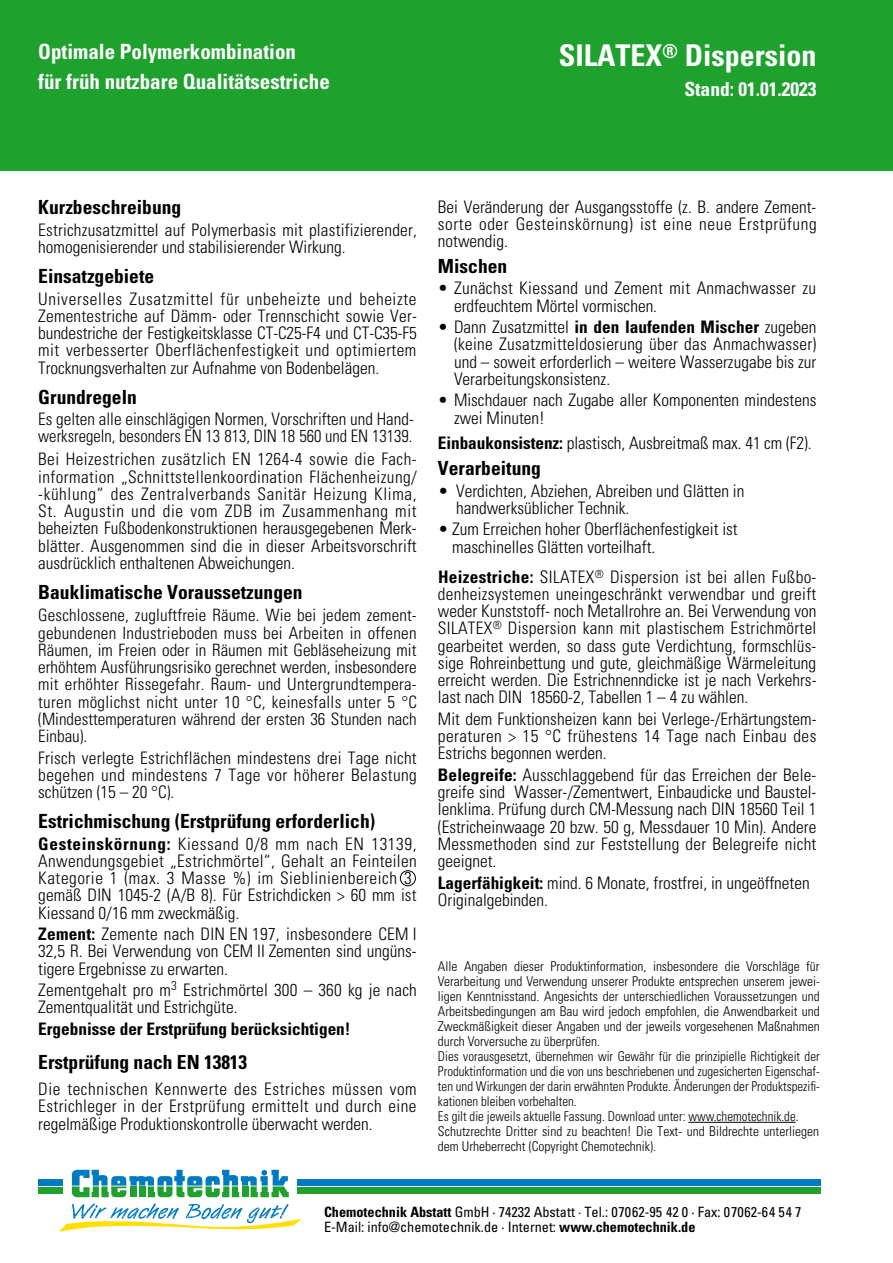
<style>
.page{position:relative;width:893px;height:1263px;background:#fff}
.page>*{position:absolute;margin:0;border:0;box-sizing:border-box;transform-origin:0 0}
.t1{font:700 condensed 30px "Univers LT";color:#fff}
.t2{font:700 condensed 21px/30px "Univers LT";color:#fff}
.t3{font:700 condensed 19.5px "Univers LT";color:#000}
.t4{font:700 condensed 19.5px "Univers LT";color:#fff}
.t5{font:300 condensed 17.25px/17.2px "Univers LT";color:#000;text-align:justify}
.t6{font:300 condensed 17.25px/17.2px "Univers LT";letter-spacing:.02em;color:#000}
.t7{font:700 condensed 17.25px "Univers LT";color:#000}
.t8{font:300 condensed 17.1px/17.2px "Univers LT";color:#000;text-align:justify}
.t9{font:condensed 14.25px/15px "Univers LT";color:#000}
.t10{font:300 condensed 13.5px/15px "Univers LT";color:#000}
.s1{font-weight:700}
.s2{color:#fff}
</style>
<div class="page">
<div style="left:0;top:0;width:893px;height:170px;background:#1fa12e"></div>
<svg style="left:72px;top:1170px;width:217px;height:27px"></svg>
<svg style="left:59px;top:1203px;width:243px;height:29px"></svg>
<div style="left:297px;top:1187px;width:524px;height:6px;background:#1fa12e"></div>
<div style="left:297px;top:1179px;width:524px;height:6px;background:#007bc2"></div>
<div style="left:38px;top:1188px;width:25px;height:6px;background:#1fa12e"></div>
<div style="left:38px;top:1179px;width:25px;height:7px;background:#007bc2"></div>
<div style="left:400px;top:870px;width:16px;height:16px;border:1px solid #000;border-radius:50%"></div>
<hr style="left:688px;top:1122px;width:108px;height:1px;background:#000">
<p class="t2" style="left:38px;top:37px;width:293px">Optimale Polymerkombination<br>für früh nutzbare Qualitätsestriche</p>
<h1 class="t1" style="left:559px;top:37px;width:259px">SILATEX<sup>®</sup> Dispersion</h1>
<p class="t4" style="left:684px;top:77px;width:134px">Stand: 01.01.2023</p>
<p class="t3" style="left:38px;top:195px;width:144px">Kurzbeschreibung</p>
<p class="t5" style="left:38px;top:221px;width:380px">Estrichzusatzmittel auf Polymerbasis mit plastifizierender, homogenisierender und stabilisierender Wirkung.</p>
<p class="t3" style="left:38px;top:264px;width:117px">Einsatzgebiete</p>
<p class="t5" style="left:38px;top:290px;width:380px">Universelles Zusatzmittel für unbeheizte und beheizte Zementestriche auf Dämm- oder Trennschicht sowie Ver&shy;bundestriche der Festigkeitsklasse CT-C25-F4 und CT-C35-F5 mit verbesserter Oberflächenfestigkeit und optimiertem Trocknungsverhalten zur Aufnahme von Bodenbelägen.</p>
<p class="t3" style="left:38px;top:385px;width:100px">Grundregeln</p>
<p class="t5" style="left:38px;top:410px;width:377px">Es gelten alle einschlägigen Normen, Vorschriften und Hand&shy;werksregeln, besonders EN 13 813, DIN 18 560 und EN 13139.</p>
<p class="t5" style="left:38px;top:451px;width:380px">Bei Heizestrichen zusätzlich EN 1264-4 sowie die Fach&shy;information „Schnittstellenkoordination Flächenheizung/ -kühlung“ des Zentralverbands Sanitär Heizung Klima, St. Augustin und die vom ZDB im Zusammenhang mit beheizten Fußbodenkonstruktionen herausgegebenen Merk&shy;blätter. Ausgenommen sind die in dieser Arbeitsvorschrift ausdrücklich enthaltenen Abweichungen.</p>
<p class="t3" style="left:38px;top:580px;width:266px">Bauklimatische Voraussetzungen</p>
<p class="t8" style="left:38px;top:607px;width:380px">Geschlossene, zugluftfreie Räume. Wie bei jedem zement&shy;gebundenen Industrieboden muss bei Arbeiten in offenen Räumen, im Freien oder in Räumen mit Gebläseheizung mit erhöhtem Ausführungsrisiko gerechnet werden, insbesondere mit erhöhter Rissegefahr. Raum- und Untergrundtempera&shy;turen möglichst nicht unter 10 °C, keinesfalls unter 5 °C (Mindesttemperaturen während der ersten 36 Stunden nach Einbau).</p>
<p class="t5" style="left:38px;top:749px;width:380px">Frisch verlegte Estrichflächen mindestens drei Tage nicht begehen und mindestens 7 Tage vor höherer Belastung schützen (15 – 20 °C).</p>
<p class="t3" style="left:38px;top:809px;width:338px">Estrichmischung (Erstprüfung erforderlich)</p>
<p class="t5" style="left:38px;top:835px;width:380px"><span class="s1">Gesteinskörnung:</span> Kiessand 0/8 mm nach EN 13139, Anwendungsgebiet „Estrichmörtel“, Gehalt an Feinteilen Kategorie 1 (max. 3 Masse %) im Sieblinienbereich 3<span class="s2">- </span>gemäß DIN 1045-2 (A/B 8). Für Estrichdicken &gt; 60 mm ist Kiessand 0/16 mm zweckmäßig.</p>
<p class="t5" style="left:38px;top:925px;width:380px"><span class="s1">Zement:</span> Zemente nach DIN EN 197, insbesondere CEM I 32,5 R. Bei Verwendung von CEM II Zementen sind ungüns&shy;tigere Ergebnisse zu erwarten.</p>
<p class="t5" style="left:38px;top:981px;width:380px">Zementgehalt pro m<sup>3</sup> Estrichmörtel 300 – 360 kg je nach<br>Zementqualität und Estrichgüte.</p>
<p class="t7" style="left:38px;top:1018px;width:314px">Ergebnisse der Erstprüfung berücksichtigen!</p>
<p class="t3" style="left:38px;top:1050px;width:211px">Erstprüfung nach EN 13813</p>
<p class="t5" style="left:38px;top:1080px;width:380px">Die technischen Kennwerte des Estriches müssen vom Estrichleger in der Erstprüfung ermittelt und durch eine regelmäßige Produktionskontrolle überwacht werden.</p>
<p class="t5" style="left:438px;top:198px;width:380px">Bei Veränderung der Ausgangsstoffe (z. B. andere Zement&shy;sorte oder Gesteinskörnung) ist eine neue Erstprüfung notwendig.</p>
<p class="t3" style="left:438px;top:254px;width:71px">Mischen</p>
<p class="t6" style="left:454px;top:280px;width:364px;text-indent:-16px">• Zunächst Kiessand und Zement mit Anmachwasser zu erdfeuchtem Mörtel vormischen.</p>
<p class="t5" style="left:454px;top:318px;width:364px;text-indent:-16px">• Dann Zusatzmittel <span class="s1">in den laufenden Mischer</span> zugeben (keine Zusatzmitteldosierung über das Anmachwasser) und – soweit erforderlich – weitere Wasserzugabe bis zur Verarbeitungskonsistenz.</p>
<p class="t5" style="left:454px;top:392px;width:364px;text-indent:-16px">• Mischdauer nach Zugabe aller Komponenten mindestens zwei Minuten!</p>
<p class="t5" style="left:438px;top:435px;width:375px"><span class="s1">Einbaukonsistenz:</span> plastisch, Ausbreitmaß max. 41 cm (F2).</p>
<p class="t3" style="left:438px;top:456px;width:104px">Verarbeitung</p>
<p class="t5" style="left:456px;top:482px;width:290px;text-indent:-18px">• Verdichten, Abziehen, Abreiben und Glätten in handwerksüblicher Technik.</p>
<p class="t5" style="left:452px;top:521px;width:287px;text-indent:-14px">• Zum Erreichen hoher Oberflächenfestigkeit ist maschinelles Glätten vorteilhaft.</p>
<p class="t5" style="left:438px;top:568px;width:380px"><span class="s1">Heizestriche:</span> SILATEX<sup>®</sup> Dispersion ist bei allen Fußbo&shy;denheizsystemen uneingeschränkt verwendbar und greift weder Kunststoff- noch Metallrohre an. Bei Verwendung von SILATEX<sup>®</sup> Dispersion kann mit plastischem Estrichmörtel gearbeitet werden, so dass gute Verdichtung, formschlüs&shy;sige Rohreinbettung und gute, gleichmäßige Wärmeleitung erreicht werden. Die Estrichnenndicke ist je nach Verkehrs&shy;last nach DIN 18560-2, Tabellen 1 – 4 zu wählen.</p>
<p class="t5" style="left:438px;top:710px;width:380px">Mit dem Funktionsheizen kann bei Verlege-/Erhärtungstem&shy;peraturen &gt; 15 °C frühestens 14 Tage nach Einbau des Estrichs begonnen werden.</p>
<p class="t5" style="left:438px;top:766px;width:380px"><span class="s1">Belegreife:</span> Ausschlaggebend für das Erreichen der Bele&shy;greife sind Wasser-/Zementwert, Einbaudicke und Baustel&shy;lenklima. Prüfung durch CM-Messung nach DIN 18560 Teil 1 (Estricheinwaage 20 bzw. 50 g, Messdauer 10 Min). Andere Messmethoden sind zur Feststellung der Belegreife nicht geeignet.</p>
<p class="t5" style="left:438px;top:874px;width:373px"><span class="s1">Lagerfähigkeit:</span> mind. 6 Monate, frostfrei, in ungeöffneten<br>Originalgebinden.</p>
<p class="t10" style="left:438px;top:959px;width:383px">Alle Angaben dieser Produktinformation, insbesondere die Vorschläge für Verarbeitung und Verwendung unserer Produkte entsprechen unserem jewei&shy;ligen Kenntnisstand. Angesichts der unterschiedlichen Voraussetzungen und Arbeitsbedingungen am Bau wird jedoch empfohlen, die Anwendbarkeit und Zweckmäßigkeit dieser Angaben und der jeweils vorgesehenen Maßnahmen durch Vorversuche zu überprüfen.<br>Dies vorausgesetzt, übernehmen wir Gewähr für die prinzipielle Richtigkeit der Produktinformation und die von uns beschriebenen und zugesicherten Eigenschaf&shy;ten und Wirkungen der darin erwähnten Produkte. Änderungen der Produktspezifi&shy;kationen bleiben vorbehalten.<br>Es gilt die jeweils aktuelle Fassung. Download unter: www.chemotechnik.de.<br>Schutzrechte Dritter sind zu beachten! Die Text- und Bildrechte unterliegen dem Urheberrecht (Copyright Chemotechnik).</p>
<p class="t9" style="left:324px;top:1204px;width:479px"><span class="s1">Chemotechnik Abstatt</span> GmbH · 74232 Abstatt · Tel.: 07062-95 42 0 · Fax: 07062-64 54 7<br>E-Mail: info@chemotechnik.de · Internet: <span class="s1">www.chemotechnik.de</span></p>
</div>
